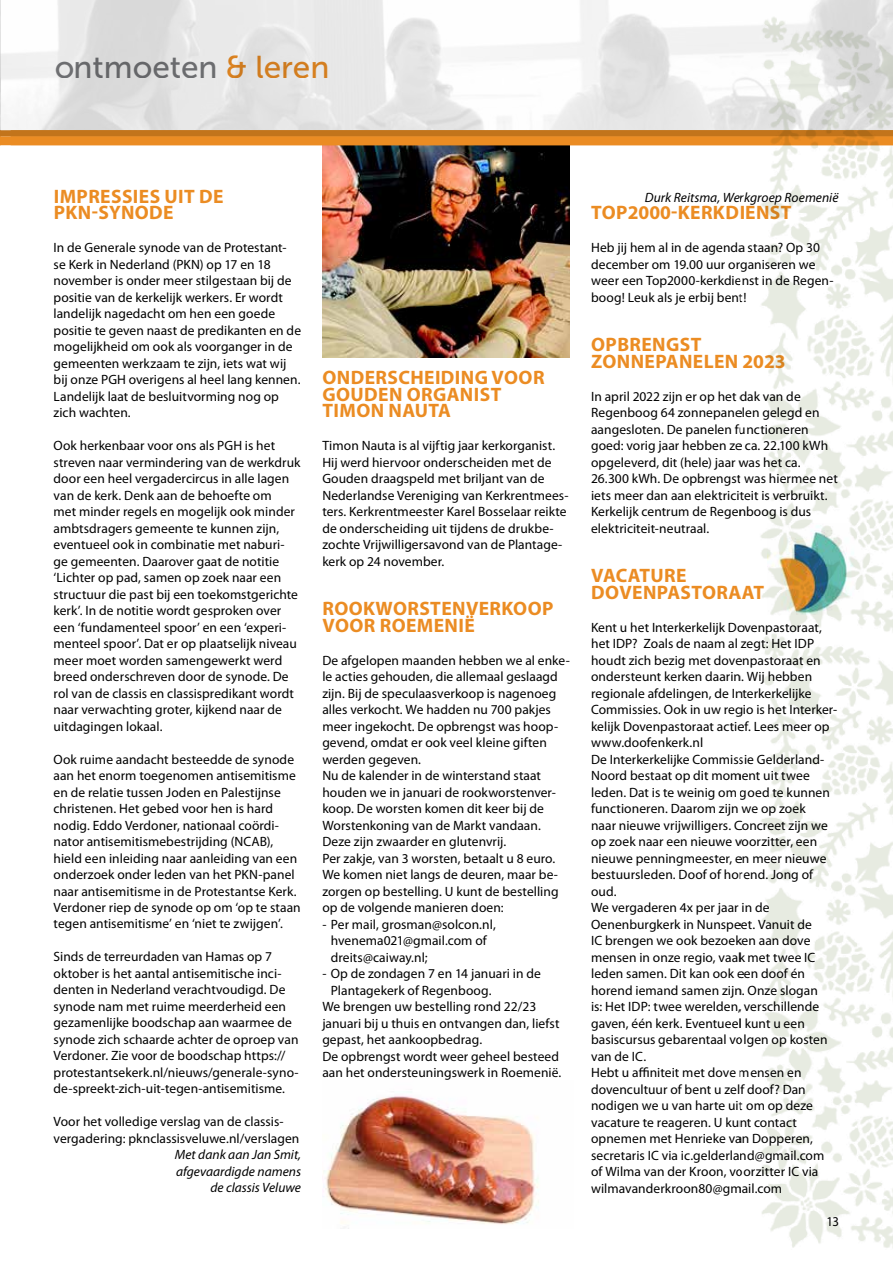
<style>
.page{position:relative;width:893px;height:1263px;background:#fff}
.page>*{position:absolute;margin:0;border:0;box-sizing:border-box;transform-origin:0 0}
.t1{font:31.5px "Museo Sans 500";color:#77787b}
.t2{font:700 19.5px/16.5px "Myriad Pro";letter-spacing:.02em;color:#eb8c23}
.t3{font:13.5px/16.5px "Myriad Pro";letter-spacing:.005em;color:#000}
.t4{font:italic 13.5px/16.5px "Myriad Pro";letter-spacing:.005em;color:#000;text-align:right}
.t5{font:13.5px "Myriad Pro";letter-spacing:.005em;color:#000;scale:.95 1}
.s1{color:#eb8c23}
</style>
<div class="page">
<img style="left:322px;top:145px;width:248px;height:213px">
<div style="left:0;top:136px;width:893px;height:9px;background:#eb8c23"></div>
<div style="left:0;top:130px;width:893px;height:6px;background:#c2741b"></div>
<img style="left:741px;top:0;width:152px;height:1248px">
<img style="left:323px;top:1096px;width:216px;height:133px">
<img style="left:768px;top:524px;width:96px;height:91px">
<h1 class="t1" style="left:54px;top:50px;width:277px">ontmoeten <span class="s1">&amp; leren</span></h1>
<h2 class="t2" style="left:54px;top:187px;width:171px">IMPRESSIES UIT DE<br>PKN-SYNODE</h2>
<p class="t3" style="left:54px;top:239px;width:249px">In de Generale synode van de Protestant&shy;se Kerk in Nederland (PKN) op 17 en 18 november is onder meer stilgestaan bij de positie van de kerkelijk werkers. Er wordt landelijk nagedacht om hen een goede positie te geven naast de predikanten en de mogelijkheid om ook als voorganger in de gemeenten werkzaam te zijn, iets wat wij bij onze PGH overigens al heel lang kennen.<br>Landelijk laat de besluitvorming nog op zich wachten.</p>
<p class="t3" style="left:54px;top:437px;width:248px">Ook herkenbaar voor ons als PGH is het streven naar vermindering van de werkdruk door een heel vergadercircus in alle lagen van de kerk. Denk aan de behoefte om<br>met minder regels en mogelijk ook minder ambtsdragers gemeente te kunnen zijn, eventueel ook in combinatie met naburi&shy;ge gemeenten. Daarover gaat de notitie ‘Lichter op pad, samen op zoek naar een structuur die past bij een toekomstgerichte kerk’. In de notitie wordt gesproken over een ‘fundamenteel spoor’ en een ‘experi&shy;menteel spoor’. Dat er op plaatselijk niveau meer moet worden samengewerkt werd breed onderschreven door de synode. De rol van de classis en classispredikant wordt naar verwachting groter, kijkend naar de uitdagingen lokaal.</p>
<p class="t3" style="left:54px;top:750px;width:249px">Ook ruime aandacht besteedde de synode aan het enorm toegenomen antisemitisme en de relatie tussen Joden en Palestijnse christenen. Het gebed voor hen is hard nodig. Eddo Verdoner, nationaal coördi&shy;nator antisemitismebestrijding (NCAB), hield een inleiding naar aanleiding van een onderzoek onder leden van het PKN-panel naar antisemitisme in de Protestantse Kerk.<br>Verdoner riep de synode op om ‘op te staan tegen antisemitisme’ en ‘niet te zwijgen’.</p>
<p class="t3" style="left:54px;top:948px;width:247px">Sinds de terreurdaden van Hamas op 7 oktober is het aantal antisemitische inci&shy;denten in Nederland verachtvoudigd. De synode nam met ruime meerderheid een gezamenlijke boodschap aan waarmee de synode zich schaarde achter de oproep van Verdoner. Zie voor de boodschap https:// protestantsekerk.nl/nieuws/generale-syno&shy;de-spreekt-zich-uit-tegen-antisemitisme.</p>
<p class="t3" style="left:54px;top:1113px;width:247px">Voor het volledige verslag van de classis&shy;vergadering: pknclassisveluwe.nl/verslagen</p>
<p class="t4" style="left:175px;top:1146px;width:128px">Met dank aan Jan Smit, afgevaardigde namens de classis Veluwe</p>
<h2 class="t2" style="left:323px;top:369px;width:224px">ON DERSCHEIDING VOOR<br>GOUDEN ORGANIST<br>TI MON NAUTA</h2>
<p class="t3" style="left:322px;top:437px;width:248px">Timon Nauta is al vijftig jaar kerkorganist.<br>Hij werd hiervoor onderscheiden met de Gouden draagspeld met briljant van de Nederlandse Vereniging van Kerkrentmees&shy;ters. Kerkrentmeester Karel Bosselaar reikte de onderscheiding uit tijdens de drukbe&shy;zochte Vrijwilligersavond van de Plantage&shy;kerk op 24 november.</p>
<h2 class="t2" style="left:323px;top:600px;width:232px">ROOKWORSTENVERKOOP<br>VOOR ROEMENI Ë</h2>
<p class="t3" style="left:322px;top:652px;width:249px">De afgelopen maanden hebben we al enke&shy;le acties gehouden, die allemaal geslaagd zijn. Bij de speculaasverkoop is nagenoeg alles verkocht. We hadden nu 700 pakjes meer ingekocht. De opbrengst was hoop&shy;gevend, omdat er ook veel kleine giften werden gegeven.<br>Nu de kalender in de winterstand staat houden we in januari de rookworstenver&shy;koop. De worsten komen dit keer bij de Worstenkoning van de Markt vandaan.<br>Deze zijn zwaarder en glutenvrij.<br>Per zakje, van 3 worsten, betaalt u 8 euro.<br>We komen niet langs de deuren, maar be&shy;zorgen op bestelling. U kunt de bestelling op de volgende manieren doen:</p>
<p class="t3" style="left:331px;top:915px;width:166px;text-indent:-9px">- Per mail, grosman@solcon.nl, hvenema021@gmail.com of dreits@caiway.nl;</p>
<p class="t3" style="left:322px;top:965px;width:220px">- Op de zondagen 7 en 14 januari in de</p>
<p class="t3" style="left:331px;top:981px;width:162px">Plantagekerk of Regenboog.</p>
<p class="t3" style="left:322px;top:998px;width:216px">We brengen uw bestelling rond 22/23</p>
<p class="t3" style="left:322px;top:1014px;width:239px">januari bij u thuis en ontvangen dan, liefst</p>
<p class="t3" style="left:322px;top:1031px;width:161px">gepast, het aankoopbedrag.</p>
<p class="t3" style="left:322px;top:1047px;width:238px">De opbrengst wordt weer geheel besteed</p>
<p class="t3" style="left:322px;top:1064px;width:241px">aan het ondersteuningswerk in Roemenië.</p>
<p class="t4" style="left:645px;top:189px;width:195px">Durk Reitsma, Werkgroep Roemenië</p>
<h2 class="t2" style="left:591px;top:204px;width:202px">TOP2000-KERKDIENST</h2>
<p class="t3" style="left:591px;top:239px;width:244px">Heb jij hem al in de agenda staan? Op 30 december om 19.00 uur organiseren we weer een Top2000-kerkdienst in de Regen&shy;boog! Leuk als je erbij bent!</p>
<h2 class="t2" style="left:591px;top:336px;width:196px">OPBRENGST<br>ZONN EPANELEN 2023</h2>
<p class="t3" style="left:591px;top:388px;width:248px">In april 2022 zijn er op het dak van de Regenboog 64 zonnepanelen gelegd en aangesloten. De panelen functioneren goed: vorig jaar hebben ze ca. 22.100 kWh opgeleverd, dit (hele) jaar was het ca.<br>26.300 kWh. De opbrengst was hiermee net iets meer dan aan elektriciteit is verbruikt.<br>Kerkelijk centrum de Regenboog is dus elektriciteit-neutraal.</p>
<h2 class="t2" style="left:591px;top:567px;width:14px">VACATURE<br>DOVE</h2>
<h2 class="t2" style="left:643px;top:583px;width:26px">NPASTORAAT</h2>
<p class="t3" style="left:591px;top:619px;width:248px">Kent u het Interkerkelijk Dovenpastoraat, het IDP? Zoals de naam al zegt: Het IDP houdt zich bezig met dovenpastoraat en ondersteunt kerken daarin. Wij hebben regionale afdelingen, de Interkerkelijke Commissies. Ook in uw regio is het Interker&shy;kelijk Dovenpastoraat actief. Lees meer op www.doofenkerk.nl<br>De Interkerkelijke Commissie Gelderland-Noord bestaat op dit moment uit twee leden. Dat is te weinig om goed te kunnen functioneren. Daarom zijn we op zoek<br>naar nieuwe vrijwilligers. Concreet zijn we op zoek naar een nieuwe voorzitter, een nieuwe penningmeester, en meer nieuwe bestuursleden. Doof of horend. Jong of oud.<br>We vergaderen 4x per jaar in de Oenenburgkerk in Nunspeet. Vanuit de<br>IC brengen we ook bezoeken aan dove mensen in onze regio, vaak met twee IC leden samen. Dit kan ook een doof én horend iemand samen zijn. Onze slogan<br>is: Het IDP: twee werelden, verschillende gaven, één kerk. Eventueel kunt u een basiscursus gebarentaal volgen op kosten van de IC.<br>Hebt u affiniteit met dove mensen en dovencultuur of bent u zelf doof? Dan nodigen we u van harte uit om op deze vacature te reageren. U kunt contact opnemen met Henrieke van Dopperen, secretaris IC via ic.gelderland@gmail.com of Wilma van der Kroon, voorzitter IC via wilmavanderkroon80@gmail.com</p>
<p class="t5" style="left:827px;top:1213px;width:15px">13</p>
</div>
